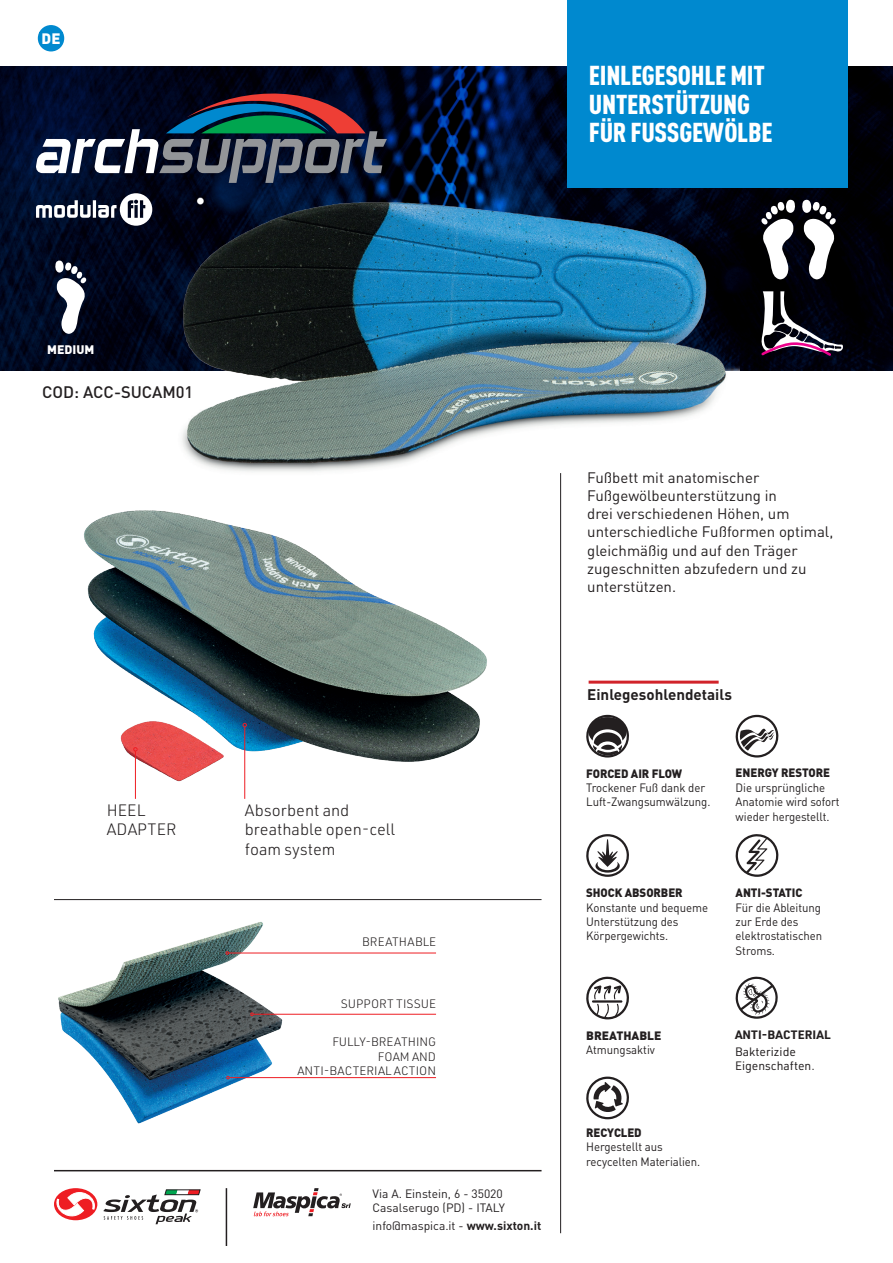
<style>
.page{position:relative;width:893px;height:1263px;background:#fff}
.page>*{position:absolute;margin:0;border:0;box-sizing:border-box;transform-origin:0 0}
.t1{font:900 27px/28.5px "DIN Cond";letter-spacing:-.01em;color:#fff}
.t2{font:500 16.5px "DIN Pro";color:#231f20}
.t3{font:300 16.2px/19.5px "URWDIN";color:#231f20}
.t4{font:700 15.15px "DIN Pro";color:#231f20}
.t5{font:15px/18px "DIN Pro";color:#231f20}
.t6{font:900 15px "DIN Pro";color:#fff}
.t7{font:900 12.3px "DIN Pro";color:#fff}
.t8{font:12px/14.4px "DIN Pro";letter-spacing:-.005em;color:#231f20;scale:.95 1}
.t9{font:12px/14.4px "DIN";color:#231f20}
.t10{font:300 12px/14.4px "URWDIN";color:#231f20;text-align:right}
.t11{font:900 12px "DIN Pro";letter-spacing:-.005em;color:#231f20;scale:.95 1}
.t12{font:12px/14.4px "URWDIN";color:#231f20}
.t13{font:700 12px "URWDIN";letter-spacing:.015em;color:#231f20}
.t14{font:900 12px "DIN Pro";letter-spacing:-.005em;color:#231f20}
.s1{font-weight:700}
</style>
<div class="page">
<img style="left:58px;top:922px;width:243px;height:202px">
<svg style="left:0;top:299px;width:893px;height:71px;background:#000416"></svg>
<svg style="left:0;top:66px;width:893px;height:233px;background:#000922"></svg>
<div style="left:567px;top:0;width:280px;height:187px;background:#0089cf"></div>
<svg style="left:54px;top:1188px;width:146px;height:36px"></svg>
<hr style="left:54px;top:1170px;width:488px;height:1px;background:#231f20">
<hr style="left:54px;top:899px;width:488px;height:1px;background:#231f20">
<img style="left:169px;top:188px;width:571px;height:290px">
<hr style="left:226px;top:1188px;width:1px;height:58px;background:#231f20">
<hr style="left:229px;top:953px;width:207px;height:1px;background:#ee1d23">
<hr style="left:229px;top:1077px;width:207px;height:1px;background:#ee1d23">
<svg style="left:226px;top:1076px;width:4px;height:3px"></svg>
<hr style="left:253px;top:1014px;width:183px;height:1px;background:#ee1d23">
<svg style="left:250px;top:1013px;width:4px;height:3px"></svg>
<svg style="left:36px;top:193px;width:116px;height:33px"></svg>
<svg style="left:35px;top:84px;width:352px;height:99px;background:#2e384a"></svg>
<img style="left:84px;top:510px;width:403px;height:289px">
<img style="left:116px;top:716px;width:127px;height:69px">
<hr style="left:135px;top:751px;width:1px;height:48px;background:#ee1d23">
<svg style="left:133px;top:747px;width:5px;height:4px"></svg>
<hr style="left:244px;top:727px;width:1px;height:72px;background:#ee1d23">
<svg style="left:243px;top:723px;width:4px;height:4px"></svg>
<svg style="left:55px;top:259px;width:33px;height:75px"></svg>
<svg style="left:802px;top:198px;width:35px;height:81px"></svg>
<svg style="left:760px;top:198px;width:35px;height:81px"></svg>
<svg style="left:760px;top:291px;width:84px;height:66px"></svg>
<svg style="left:253px;top:1188px;width:98px;height:28px"></svg>
<hr style="left:589px;top:681px;width:130px;height:3px;background:#d1232a">
<hr style="left:560px;top:473px;width:1px;height:760px;background:#231f20">
<div style="left:38px;top:25px;width:26px;height:26px;background:#0089cf;border-radius:50%"></div>
<svg style="left:586px;top:834px;width:43px;height:43px"></svg>
<svg style="left:586px;top:715px;width:43px;height:42px"></svg>
<svg style="left:735px;top:834px;width:44px;height:43px"></svg>
<svg style="left:735px;top:715px;width:44px;height:42px"></svg>
<svg style="left:586px;top:976px;width:43px;height:43px"></svg>
<svg style="left:735px;top:976px;width:43px;height:43px"></svg>
<svg style="left:586px;top:1076px;width:43px;height:43px"></svg>
<p class="t6" style="left:42px;top:28px;width:20px">DE</p>
<h1 class="t1" style="left:589px;top:60px;width:185px">EINLEGESOHLE MIT<br>UNTERSTÜTZUNG<br>FÜR FUSSGEWÖLBE</h1>
<p class="t7" style="left:47px;top:342px;width:49px">MEDIUM</p>
<h2 class="t2" style="left:42px;top:381px;width:153px">COD: ACC-SUCAM01</h2>
<h3 class="t3" style="left:107px;top:800px;width:71px">HEEL<br>ADAPTER</h3>
<h3 class="t3" style="left:245px;top:800px;width:152px">Absorbent and breathable open-cell foam system</h3>
<p class="t10" style="left:362px;top:934px;width:75px">BREATHABLE</p>
<p class="t10" style="left:341px;top:996px;width:97px">SUPPORT TISSUE</p>
<p class="t10" style="left:297px;top:1034px;width:140px">FULLY-BREATHING<br>FOAM AND<br>ANTI-BACTERIAL ACTION</p>
<p class="t9" style="left:373px;top:1186px;width:134px">Via A. Einstein, 6 - 35020<br>Casalserugo (PD) - ITALY</p>
<p class="t9" style="left:373px;top:1218px;width:170px">info@maspica.it - <span class="s1">www.sixton.it</span></p>
<p class="t5" style="left:587px;top:468px;width:248px">Fußbett mit anatomischer<br>Fußgewölbeunterstützung in<br>drei verschiedenen Höhen, um unterschiedliche Fußformen optimal, gleichmäßig und auf den Träger zugeschnitten abzufedern und zu unterstützen.</p>
<p class="t4" style="left:587px;top:684px;width:146px">Einlegesohlendetails</p>
<p class="t11" style="left:586px;top:765px;width:102px">FORCED AIR FLOW</p>
<p class="t8" style="left:586px;top:780px;width:132px">Trockener Fuß dank der<br>Luft-Zwangsumwälzung.</p>
<p class="t11" style="left:586px;top:885px;width:103px">SHOCK ABSORBER</p>
<p class="t8" style="left:586px;top:899px;width:130px">Konstante und bequeme<br>Unterstützung des<br>Körpergewichts.</p>
<p class="t11" style="left:736px;top:765px;width:101px">ENERGY RESTORE</p>
<p class="t8" style="left:736px;top:780px;width:111px">Die ursprüngliche<br>Anatomie wird sofort wieder hergestellt.</p>
<p class="t11" style="left:736px;top:885px;width:72px">ANTI-STATIC</p>
<p class="t8" style="left:736px;top:899px;width:93px">Für die Ableitung zur Erde des elektrostatischen<br>Stroms.</p>
<p class="t14" style="left:586px;top:1027px;width:77px">BREATHABLE</p>
<p class="t8" style="left:586px;top:1042px;width:74px">Atmungsaktiv</p>
<p class="t11" style="left:586px;top:1124px;width:60px">RECYCLED</p>
<p class="t8" style="left:586px;top:1139px;width:122px">Hergestellt aus recycelten Materialien.</p>
<p class="t13" style="left:735px;top:1026px;width:97px">ANTI-BACTERIAL</p>
<p class="t12" style="left:735px;top:1044px;width:81px">Bakterizide<br>Eigenschaften.</p>
</div>
